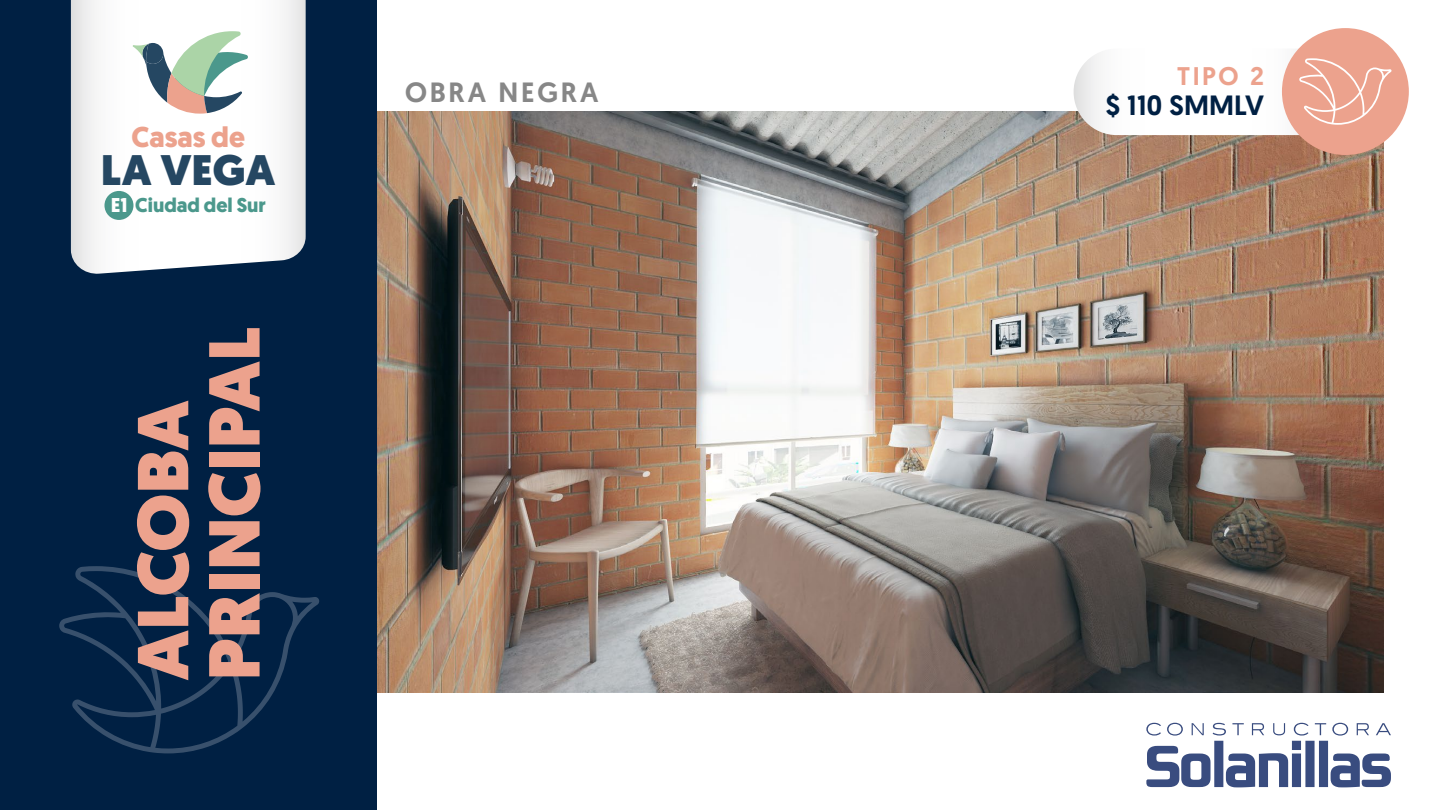
<style>
.page{position:relative;width:1440px;height:810px;background:#fff}
.page>*{position:absolute;margin:0;border:0;box-sizing:border-box;transform-origin:0 0}
.t1{font:900 72px/71.2px "Geomanist";color:#eca28d}
.t2{font:900 42.67px "Geomanist";color:#254762}
.t3{font:700 28.65px "Geomanist";color:#eca28d}
.t4{font:500 27.83px "Geomanist";color:#002043}
.t5{font:500 27.83px "Geomanist";letter-spacing:.1em;color:#878787}
.t6{font:500 25.5px "Geomanist";color:#eca28d}
.t7{font:700 19.95px "Geomanist";color:#4b988c}
.s1{color:#fff}
</style>
<div class="page">
<img style="left:377px;top:111px;width:1006px;height:582px">
<svg style="left:1146px;top:723px;width:245px;height:64px"></svg>
<div style="left:0;top:0;width:377px;height:810px;background:#002043"></div>
<svg style="left:59px;top:566px;width:260px;height:187px"></svg>
<svg style="left:71px;top:0;width:235px;height:274px;background:#eff0f2"></svg>
<div style="left:104px;top:191px;width:29px;height:29px;background:#4b988c;border-radius:50%"></div>
<svg style="left:132px;top:31px;width:116px;height:83px;background:#c1ccc4"></svg>
<div style="left:1282px;top:28px;width:127px;height:127px;background:#eca28d;border-radius:50%"></div>
<svg style="left:1074px;top:49px;width:318px;height:86px"></svg>
<p class="t3" style="left:132px;top:118px;width:115px">Casas de</p>
<p class="t2" style="left:101px;top:142px;width:176px">LA VEGA</p>
<p class="t7" style="left:111px;top:192px;width:157px"><span class="s1">E1</span> Ciudad del Sur</p>
<p class="t1" style="left:128px;top:681px;width:355px;rotate:-90deg">ALCOBA<br>PRINCIPAL</p>
<p class="t5" style="left:405px;top:74px;width:195px">OBRA NEGRA</p>
<p class="t6" style="left:1177px;top:59px;width:88px">TIPO 2</p>
<p class="t4" style="left:1106px;top:87px;width:160px">$ 110 SMMLV</p>
</div>
